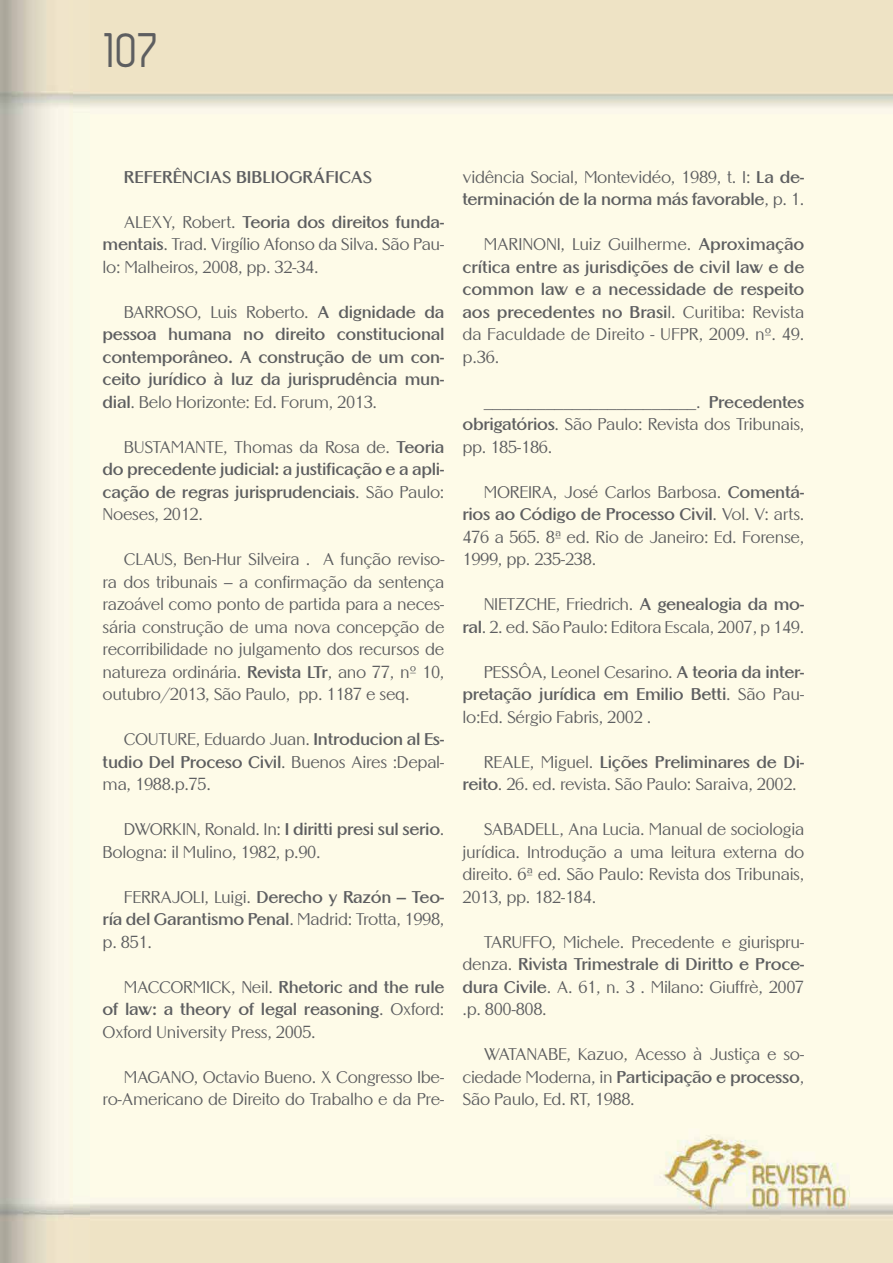
<style>
.page{position:relative;width:893px;height:1263px;background:#fff}
.page>*{position:absolute;margin:0;border:0;box-sizing:border-box;transform-origin:0 0}
.t1{font:49.5px "Zag";color:#5d5e60}
.t2{font:16.5px/22.5px "Altrincham";letter-spacing:-.02em;color:#5d5e60;text-align:justify}
.t3{font:700 16.5px/22.5px "Altrincham";letter-spacing:-.02em;color:#5d5e60;text-align:justify}
.t4{font:700 16.5px "Altrincham";color:#5d5e60}
.s1{font-weight:700}
.s2{font-weight:400}
</style>
<div class="page">
<img style="left:0;top:0;width:893px;height:1262px">
<h1 class="t1" style="left:106px;top:35px;width:56px">107</h1>
<p class="t4" style="left:124px;top:170px;width:250px">REFERÊNCIAS BIBLIOGRÁFICAS</p>
<p class="t2" style="left:103px;top:211px;width:343px;text-indent:21px">ALEXY, Robert. <span class="s1">Teoria dos direitos funda&shy;mentais</span>. Trad. Virgílio Afonso da Silva. São Pau&shy;lo: Malheiros, 2008, pp. 32-34.</p>
<p class="t3" style="left:103px;top:302px;width:343px;text-indent:21px"><span class="s2">BARROSO, Luis Roberto.</span> A dignidade da pessoa humana no direito constitucional contemporâneo. A construção de um con&shy;ceito jurídico à luz da jurisprudência mun&shy;dial<span class="s2">. Belo Horizonte: Ed. Forum, 2013.</span></p>
<p class="t3" style="left:103px;top:437px;width:343px;text-indent:21px"><span class="s2">BUSTAMANTE, Thomas da Rosa de.</span> Teoria do precedente judicial: a justificação e a apli&shy;cação de regras jurisprudenciais<span class="s2">. São Paulo:<br>Noeses, 2012.</span></p>
<p class="t2" style="left:103px;top:549px;width:343px;text-indent:21px">CLAUS, Ben-Hur Silveira . A função reviso&shy;ra dos tribunais – a confirmação da sentença razoável como ponto de partida para a neces&shy;sária construção de uma nova concepção de recorribilidade no julgamento dos recursos de natureza ordinária. <span class="s1">Revista LTr</span>, ano 77, nº 10, outubro/2013, São Paulo, pp. 1187 e seq.</p>
<p class="t2" style="left:103px;top:729px;width:343px;text-indent:21px">COUTURE, Eduardo Juan. <span class="s1">Introducion al Es&shy;tudio Del Proceso Civil</span>. Buenos Aires :Depal&shy;ma, 1988.p.75.</p>
<p class="t2" style="left:103px;top:819px;width:343px;text-indent:21px">DWORKIN, Ronald. In: <span class="s1">I diritti presi sul serio</span>.<br>Bologna: il Mulino, 1982, p.90.</p>
<p class="t2" style="left:103px;top:887px;width:343px;text-indent:21px">FERRAJOLI, Luigi. <span class="s1">Derecho y Razón – Teo&shy;ría del Garantismo Penal</span>. Madrid: Trotta, 1998, p. 851.</p>
<p class="t2" style="left:103px;top:977px;width:343px;text-indent:21px">MACCORMICK, Neil. <span class="s1">Rhetoric and the rule of law: a theory of legal reasoning</span>. Oxford:<br>Oxford University Press, 2005.</p>
<p class="t2" style="left:103px;top:1067px;width:343px;text-align:right">MAGANO, Octavio Bueno. X Congresso Ibe&shy;ro-Americano de Direito do Trabalho e da Pre-</p>
<p class="t2" style="left:462px;top:167px;width:343px">vidência Social, Montevidéo, 1989, t. I: <span class="s1">La de&shy;terminación de la norma más favorable</span>, p. 1.</p>
<p class="t3" style="left:462px;top:234px;width:343px;text-indent:21px"><span class="s2">MARINONI, Luiz Guilherme.</span> Aproximação crítica entre as jurisdições de civil law e de common law e a necessidade de respeito aos precedentes no Brasi<span class="s2">l. Curitiba: Revista da Faculdade de Direito - UFPR, 2009. nº. 49. p.36.</span></p>
<p class="t2" style="left:462px;top:392px;width:343px;text-indent:21px">________________________. <span class="s1">Precedentes obrigatórios</span>. São Paulo: Revista dos Tribunais, pp. 185-186.</p>
<p class="t2" style="left:462px;top:482px;width:343px;text-indent:21px">MOREIRA, José Carlos Barbosa. <span class="s1">Comentá&shy;rios ao Código de Processo Civil</span>. Vol. V: arts.<br>476 a 565. 8ª ed. Rio de Janeiro: Ed. Forense, 1999, pp. 235-238.</p>
<p class="t2" style="left:462px;top:594px;width:343px;text-align:right">NIETZCHE, Friedrich. <span class="s1">A genealogia da mo&shy;ral</span>. 2. ed. São Paulo: Editora Escala, 2007, p 149.</p>
<p class="t2" style="left:462px;top:662px;width:343px;text-indent:21px">PESSÔA, Leonel Cesarino. <span class="s1">A teoria da inter&shy;pretação jurídica em Emilio Betti</span>. São Pau&shy;lo:Ed. Sérgio Fabris, 2002 .</p>
<p class="t2" style="left:462px;top:752px;width:343px;text-indent:21px">REALE, Miguel. <span class="s1">Lições Preliminares de Di&shy;reito</span>. 26. ed. revista. São Paulo: Saraiva, 2002.</p>
<p class="t2" style="left:462px;top:819px;width:343px;text-indent:21px">SABADELL, Ana Lucia. Manual de sociologia jurídica. Introdução a uma leitura externa do direito. 6ª ed. São Paulo: Revista dos Tribunais, 2013, pp. 182-184.</p>
<p class="t2" style="left:462px;top:932px;width:343px;text-indent:21px">TARUFFO, Michele. Precedente e giurispru&shy;denza. <span class="s1">Rivista Trimestrale di Diritto e Proce&shy;dura Civile</span>. A. 61, n. 3 . Milano: Giuffrè, 2007 .p. 800-808.</p>
<p class="t2" style="left:462px;top:1044px;width:343px;text-indent:21px">WATANABE, Kazuo, Acesso à Justiça e so&shy;ciedade Moderna, in <span class="s1">Participação e processo</span>, São Paulo, Ed. RT, 1988.</p>
</div>
